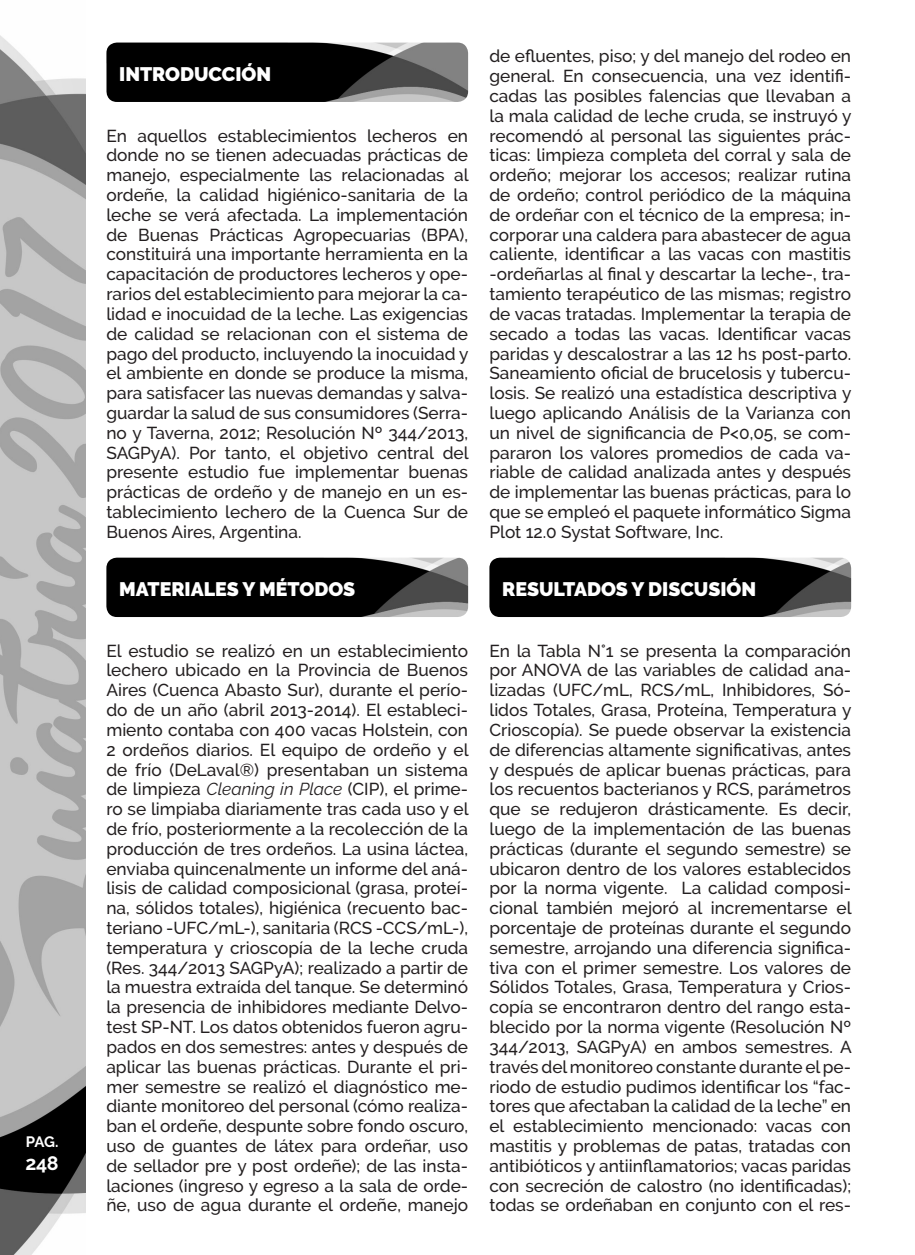
<style>
.page{position:relative;width:915px;height:1255px;background:#fff}
.page>*{position:absolute;margin:0;border:0;box-sizing:border-box;transform-origin:0 0}
.buiatria_2015{font:900 19.5px "Raleway";color:#fff}
.t1{font:700 19.5px "Raleway";color:#fff}
.buiatria_2016{font:17.25px/19.8px "Raleway Medium 2";color:#231f20;text-align:justify}
.t2{font:700 15px "Raleway";color:#fff}
.s1{font-family:"Raleway";font-weight:500}
.s2{font-family:"Raleway";font-style:italic}
</style>
<div class="page">
<img style="left:0;top:35px;width:85px;height:1219px">
<img style="left:106px;top:557px;width:362px;height:60px">
<img style="left:106px;top:43px;width:362px;height:59px">
<img style="left:489px;top:557px;width:361px;height:60px">
<p class="t2" style="left:26px;top:1132px;width:34px">PAG.</p>
<p class="t1" style="left:26px;top:1152px;width:35px">248</p>
<p class="buiatria_2015" style="left:119px;top:62px;width:153px">INTRODUCCIÓN</p>
<p class="buiatria_2016" style="left:106px;top:126px;width:363px">En aquellos establecimientos lecheros en donde no se tienen adecuadas prácticas de manejo, especialmente las relacionadas al ordeñe, la calidad higiénico-sanitaria de la leche se verá afectada. La implementación de Buenas Prácticas Agropecuarias (BPA), constituirá una importante herramienta en la capacitación de productores lecheros y ope&shy;rarios del establecimiento para mejorar la ca&shy;lidad e inocuidad de la leche. Las exigencias de calidad se relacionan con el sistema de pago del producto, incluyendo la inocuidad y el ambiente en donde se produce la misma, para satisfacer las nuevas demandas y salva&shy;guardar la salud de sus consumidores (Serra&shy;<span class="s1">no y Taverna, 2012; Resolución Nº 344/2013, </span>SAGPyA). Por tanto, el objetivo central del presente estudio fue implementar buenas prácticas de ordeño y de manejo en un es&shy;tablecimiento lechero de la Cuenca Sur de Buenos Aires, Argentina.</p>
<p class="buiatria_2015" style="left:119px;top:577px;width:237px">MATERIALES Y MÉTODOS</p>
<p class="buiatria_2016" style="left:489px;top:46px;width:363px"><span class="s1">de efluentes, piso; y del manejo del rodeo en </span>general. En consecuencia, <span class="s1">una vez identifi&shy;</span>cadas las posibles falencias que llevaban a la mala calidad de leche cruda, se instruyó y recomendó al personal las siguientes prác&shy;ticas: limpieza completa del corral y sala de ordeño; mejorar los accesos; realizar rutina de ordeño; control periódico de la máquina de ordeñar con el técnico de la empresa; in&shy;corporar una caldera para abastecer de agua <span class="s1">caliente, identificar a las vacas con mastitis -ordeñarlas al final y descartar la leche-, tra&shy;</span>tamiento terapéutico de las mismas; registro de vacas tratadas. Implementar la terapia de <span class="s1">secado a todas las vacas. Identificar vacas </span>paridas y descalostrar a las 12 hs post-parto.<br><span class="s1">Saneamiento oficial de brucelosis y tubercu&shy;</span>losis. Se realizó una estadística descriptiva y luego aplicando Análisis de la Varianza con <span class="s1">un nivel de significancia de P&lt;0,05, se com&shy;</span>pararon los valores promedios de cada va&shy;riable de calidad analizada antes y después de implementar las buenas prácticas, para lo que se empleó el paquete informático Sigma Plot 12.0 Systat Software, Inc.</p>
<p class="buiatria_2015" style="left:502px;top:577px;width:255px">RESULTADOS Y DISCUSIÓN</p>
<p class="buiatria_2016" style="left:106px;top:640px;width:363px">El estudio se realizó en un establecimiento lechero ubicado en la Provincia de Buenos Aires (Cuenca Abasto Sur), durante el perío&shy;do de un año (abril 2013-2014). El estableci&shy;miento contaba con 400 vacas Holstein, con 2 ordeños diarios. El equipo de ordeño y el de frío (DeLaval®) presentaban un sistema de limpieza <span class="s2">Cleaning in Place</span> (CIP), el prime&shy;ro se limpiaba diariamente tras cada uso y el de frío, posteriormente a la recolección de la producción de tres ordeños. La usina láctea, enviaba quincenalmente un informe del aná&shy;lisis de calidad composicional (grasa, proteí&shy;na, sólidos totales), higiénica (recuento bac&shy;teriano -UFC/mL-), sanitaria (RCS -CCS/mL-), temperatura y crioscopía de la leche cruda (Res. 344/2013 SAGPyA); realizado a partir de la muestra extraída del tanque. Se determinó la presencia de inhibidores mediante Delvo&shy;test SP-NT. Los datos obtenidos fueron agru&shy;pados en dos semestres: antes y después de aplicar las buenas prácticas. Durante el pri&shy;mer semestre se realizó el diagnóstico me&shy;diante monitoreo del personal (cómo realiza&shy;ban el ordeñe, despunte sobre fondo oscuro, uso de guantes de látex para ordeñar, uso de sellador pre y post ordeñe); de las insta&shy;laciones (ingreso y egreso a la sala de orde&shy;ñe, uso de agua durante el ordeñe, manejo</p>
<p class="buiatria_2016" style="left:489px;top:640px;width:363px">En la Tabla N°1 se presenta la comparación por ANOVA de las variables de calidad ana&shy;lizadas (UFC/mL, RCS/mL, Inhibidores, Só&shy;lidos Totales, Grasa, Proteína, Temperatura y Crioscopía). Se puede observar la existencia <span class="s1">de diferencias altamente significativas, antes </span>y después de aplicar buenas prácticas, para los recuentos bacterianos y RCS, parámetros que se redujeron drásticamente. Es decir, luego de la implementación de las buenas prácticas (durante el segundo semestre) se ubicaron dentro de los valores establecidos por la norma vigente. La calidad composi&shy;cional también mejoró al incrementarse el porcentaje de proteínas durante el segundo <span class="s1">semestre, arrojando una diferencia significa&shy;</span>tiva con el primer semestre. Los valores de Sólidos Totales, Grasa, Temperatura y Crios&shy;copía se encontraron dentro del rango esta&shy;<span class="s1">blecido por la norma vigente (Resolución Nº </span>344/2013, SAGPyA) en ambos semestres. A través del monitoreo constante durante el pe&shy;<span class="s1">riodo de estudio pudimos identificar los “fac&shy;</span>tores que afectaban la calidad de la leche” en el establecimiento mencionado: vacas con mastitis y problemas de patas, tratadas con <span class="s1">antibióticos y antiinflamatorios; vacas paridas con secreción de calostro (no identificadas); </span>todas se ordeñaban en conjunto con el res-</p>
</div>
